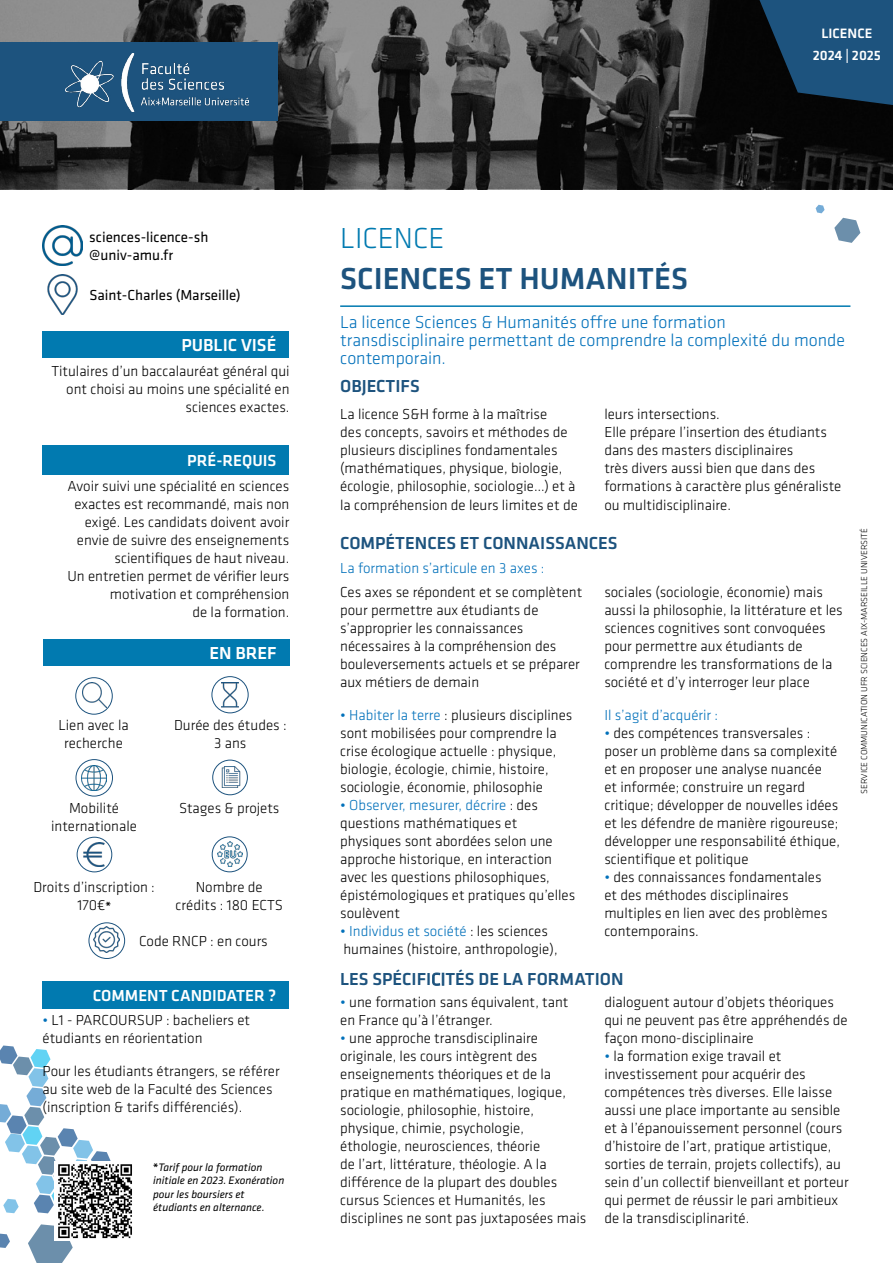
<style>
.page{position:relative;width:893px;height:1263px;background:#fff}
.page>*{position:absolute;margin:0;border:0;box-sizing:border-box;transform-origin:0 0}
.t1{font:500 31.5px "Klavika Basic";color:#1d537e}
.t2{font:300 30px "Klavika Basic";color:#017ab0}
.t3{font:300 18px/18px "Klavika Basic";color:#0070ba}
.t4{font:500 18px "Klavika Basic";color:#1d537e}
.t5{font:500 18px "Klavika Basic";color:#fff}
.t6{font:500 16.5px "Klavika Basic";color:#fff}
.t7{font:300 15px/18px "Klavika Basic";color:#000}
.t8{font:15px/18px "Klavika Basic";color:#000}
.t9{font:300 15px "Klavika Basic";color:#0070ba}
.t10{font:500 14.1px "Klavika Basic";color:#fff}
.t11{font:italic 11.25px/13.5px "Klavika Basic";color:#000}
.t12{font:300 9px "Klavika Basic";color:#000}
.s1{font-weight:700;font-size:12px}
.s2{color:#0070ba}
.s3{font-weight:700;font-style:normal}
.s4{font-weight:400}
</style>
<div class="page">
<svg style="left:0;top:1045px;width:111px;height:218px"></svg>
<img style="left:43px;top:225px;width:39px;height:40px">
<img style="left:47px;top:275px;width:31px;height:40px">
<div style="left:43px;top:331px;width:246px;height:27px;background:#017ab0"></div>
<svg style="left:816px;top:205px;width:9px;height:8px"></svg>
<svg style="left:834px;top:218px;width:26px;height:25px"></svg>
<hr style="left:340px;top:305px;width:510px;height:2px;background:#017ab0">
<img style="left:82px;top:683px;width:25px;height:24px">
<div style="left:212px;top:836px;width:35px;height:36px;border:1px solid #1d537e;border-radius:50%"></div>
<img style="left:217px;top:842px;width:25px;height:25px">
<img style="left:81px;top:842px;width:25px;height:25px">
<div style="left:77px;top:837px;width:35px;height:35px;border:1px solid #1d537e;border-radius:50%"></div>
<img style="left:221px;top:767px;width:20px;height:21px">
<div style="left:212px;top:760px;width:36px;height:35px;border:1px solid #1d537e;border-radius:50%"></div>
<img style="left:82px;top:765px;width:25px;height:25px">
<div style="left:76px;top:759px;width:37px;height:37px;border:1px solid #1d537e;border-radius:50%"></div>
<img style="left:221px;top:682px;width:18px;height:25px">
<div style="left:212px;top:676px;width:36px;height:37px;border:1px solid #1d537e;border-radius:50%"></div>
<svg style="left:0;top:0;width:893px;height:189px;background:#3d3d3d"></svg>
<div style="left:75px;top:677px;width:38px;height:37px;border:1px solid #1d537e;border-radius:50%"></div>
<div style="left:43px;top:639px;width:246px;height:27px;background:#017ab0"></div>
<div style="left:43px;top:445px;width:246px;height:29px;background:#017ab0"></div>
<img style="left:55px;top:1162px;width:77px;height:79px">
<div style="left:43px;top:981px;width:246px;height:28px;background:#017ab0"></div>
<div style="left:89px;top:922px;width:36px;height:37px;border:1px solid #1d537e;border-radius:50%"></div>
<img style="left:94px;top:927px;width:26px;height:26px">
<svg style="left:759px;top:0;width:134px;height:105px;background:#184265"></svg>
<div style="left:0;top:43px;width:278px;height:78px;background:#1d537e"></div>
<img style="left:66px;top:54px;width:183px;height:57px">
<p class="t10" style="left:821px;top:24px;width:52px">LICENCE</p>
<p class="t10" style="left:813px;top:45px;width:70px">2024 | 2025</p>
<p class="t8" style="left:89px;top:228px;width:121px">sciences-licence-sh @univ-amu.fr</p>
<p class="t8" style="left:90px;top:286px;width:153px">Saint-Charles (Marseille)</p>
<p class="t5" style="left:181px;top:333px;width:96px">PUBLIC VISÉ</p>
<p class="t7" style="left:51px;top:362px;width:240px;text-align:right">Titulaires d’un baccalauréat général qui ont choisi au moins une spécialité en sciences exactes.</p>
<p class="t6" style="left:187px;top:449px;width:91px">PRÉ-REQUIS</p>
<p class="t7" style="left:67px;top:477px;width:223px;text-align:right">Avoir suivi une spécialité en sciences exactes est recommandé, mais non exigé. Les candidats doivent avoir envie de suivre des enseignements scientifiques de haut niveau.<br>Un entretien permet de vérifier leurs motivation et compréhension<br>de la formation.</p>
<p class="t7" style="left:58px;top:716px;width:72px;text-align:center">Lien avec la recherche</p>
<p class="t5" style="left:209px;top:641px;width:69px">EN BREF</p>
<p class="t7" style="left:174px;top:716px;width:114px;text-align:center">Durée des études :<br>3 ans</p>
<p class="t7" style="left:69px;top:799px;width:51px">Mobilité</p>
<p class="t7" style="left:179px;top:798px;width:102px">Stages &amp; projets</p>
<p class="t7" style="left:51px;top:817px;width:87px">internationale</p>
<p class="t7" style="left:33px;top:878px;width:123px;text-align:center">Droits d’inscription :<br>170€<span class="s1">*</span></p>
<p class="t7" style="left:175px;top:878px;width:109px;text-align:center">Nombre de crédits : 180 ECTS</p>
<p class="t7" style="left:139px;top:932px;width:130px">Code RNCP : en cours</p>
<p class="t6" style="left:93px;top:984px;width:185px">COMMENT CANDIDATER ?</p>
<p class="t7" style="left:43px;top:1011px;width:209px"><span class="s2">•</span> L1 - PARCOURSUP : bacheliers et étudiants en réorientation</p>
<p class="t7" style="left:43px;top:1062px;width:239px">Pour les étudiants étrangers, se référer au site web de la Faculté des Sciences (inscription &amp; tarifs différenciés).</p>
<p class="t11" style="left:153px;top:1160px;width:133px"><span class="s3">*</span>Tarif pour la formation initiale en 2023. Exonération pour les boursiers et étudiants en alternance.</p>
<h2 class="t2" style="left:340px;top:220px;width:106px">LICENCE</h2>
<h1 class="t1" style="left:340px;top:257px;width:349px">SCIENCES ET HUMANITÉS</h1>
<p class="t3" style="left:340px;top:312px;width:506px">La licence Sciences &amp; Humanités offre une formation transdisciplinaire permettant de comprendre la complexité du monde contemporain.</p>
<p class="t4" style="left:340px;top:374px;width:81px">OBJECTIFS</p>
<p class="t7" style="left:340px;top:405px;width:239px">La licence S&amp;H forme à la maîtrise<br>des concepts, savoirs et méthodes de plusieurs disciplines fondamentales (mathématiques, physique, biologie, écologie, philosophie, sociologie…) et à la compréhension de leurs limites et de</p>
<p class="t7" style="left:604px;top:405px;width:239px">leurs intersections.<br>Elle prépare l’insertion des étudiants dans des masters disciplinaires<br>très divers aussi bien que dans des formations à caractère plus généraliste ou multidisciplinaire.</p>
<p class="t4" style="left:340px;top:531px;width:279px">COMPÉTENCES ET CONNAISSANCES</p>
<p class="t9" style="left:340px;top:559px;width:206px">La formation s’articule en 3 axes :</p>
<p class="t7" style="left:340px;top:583px;width:244px">Ces axes se répondent et se complètent pour permettre aux étudiants de s’approprier les connaissances nécessaires à la compréhension des bouleversements actuels et se préparer aux métiers de demain</p>
<p class="t7" style="left:340px;top:706px;width:234px"><span class="s2">• Habiter la terre</span> : plusieurs disciplines sont mobilisées pour comprendre la crise écologique actuelle : physique, biologie, écologie, chimie, histoire, sociologie, économie, philosophie</p>
<p class="t7" style="left:340px;top:796px;width:237px"><span class="s2">• Observer, mesurer, décrire</span> : des questions mathématiques et physiques sont abordées selon une approche historique, en interaction avec les questions philosophiques, épistémologiques et pratiques qu’elles soulèvent</p>
<p class="t7" style="left:340px;top:922px;width:219px"><span class="s2">• Individus et société</span> : les sciences humaines (histoire, anthropologie),</p>
<p class="t7" style="left:604px;top:583px;width:240px">sociales (sociologie, économie) mais aussi la philosophie, la littérature et les sciences cognitives sont convoquées pour permettre aux étudiants de comprendre les transformations de la société et d’y interroger leur place</p>
<p class="t9" style="left:604px;top:706px;width:115px">Il s’agit d’acquérir :</p>
<p class="t7" style="left:604px;top:724px;width:237px"><span class="s2">•</span> des compétences transversales : poser un problème dans sa complexité et en proposer une analyse nuancée<br>et informée; construire un regard critique; développer de nouvelles idées et les défendre de manière rigoureuse; développer une responsabilité éthique, scientifique et politique</p>
<p class="t7" style="left:604px;top:868px;width:225px"><span class="s2">•</span> des connaissances fondamentales et des méthodes disciplinaires multiples en lien avec des problèmes contemporains.</p>
<p class="t4" style="left:340px;top:967px;width:285px">LES SPÉCIFI<span class="s4">CI</span>TÉS DE LA FORMATION</p>
<p class="t7" style="left:340px;top:992px;width:230px"><span class="s2">•</span> une formation sans équivalent, tant en France qu’à l’étranger.</p>
<p class="t7" style="left:340px;top:1028px;width:248px"><span class="s2">•</span> une approche transdisciplinaire originale, les cours intègrent des enseignements théoriques et de la pratique en mathématiques, logique, sociologie, philosophie, histoire, physique, chimie, psychologie, éthologie, neurosciences, théorie<br>de l’art, littérature, théologie. A la différence de la plupart des doubles cursus Sciences et Humanités, les disciplines ne sont pas juxtaposées mais</p>
<p class="t7" style="left:604px;top:992px;width:245px">dialoguent autour d’objets théoriques qui ne peuvent pas être appréhendés de façon mono-disciplinaire</p>
<p class="t7" style="left:604px;top:1046px;width:246px"><span class="s2">•</span> la formation exige travail et investissement pour acquérir des compétences très diverses. Elle laisse aussi une place importante au sensible et à l’épanouissement personnel (cours d’histoire de l’art, pratique artistique, sorties de terrain, projets collectifs), au sein d’un collectif bienveillant et porteur qui permet de réussir le pari ambitieux de la transdisciplinarité.</p>
<p class="t12" style="left:859px;top:794px;width:267px;rotate:-90deg">SERVICE COMMUNICATION UFR SCIENCES AIX-MARSEILLE UNIVERSITÉ</p>
</div>
